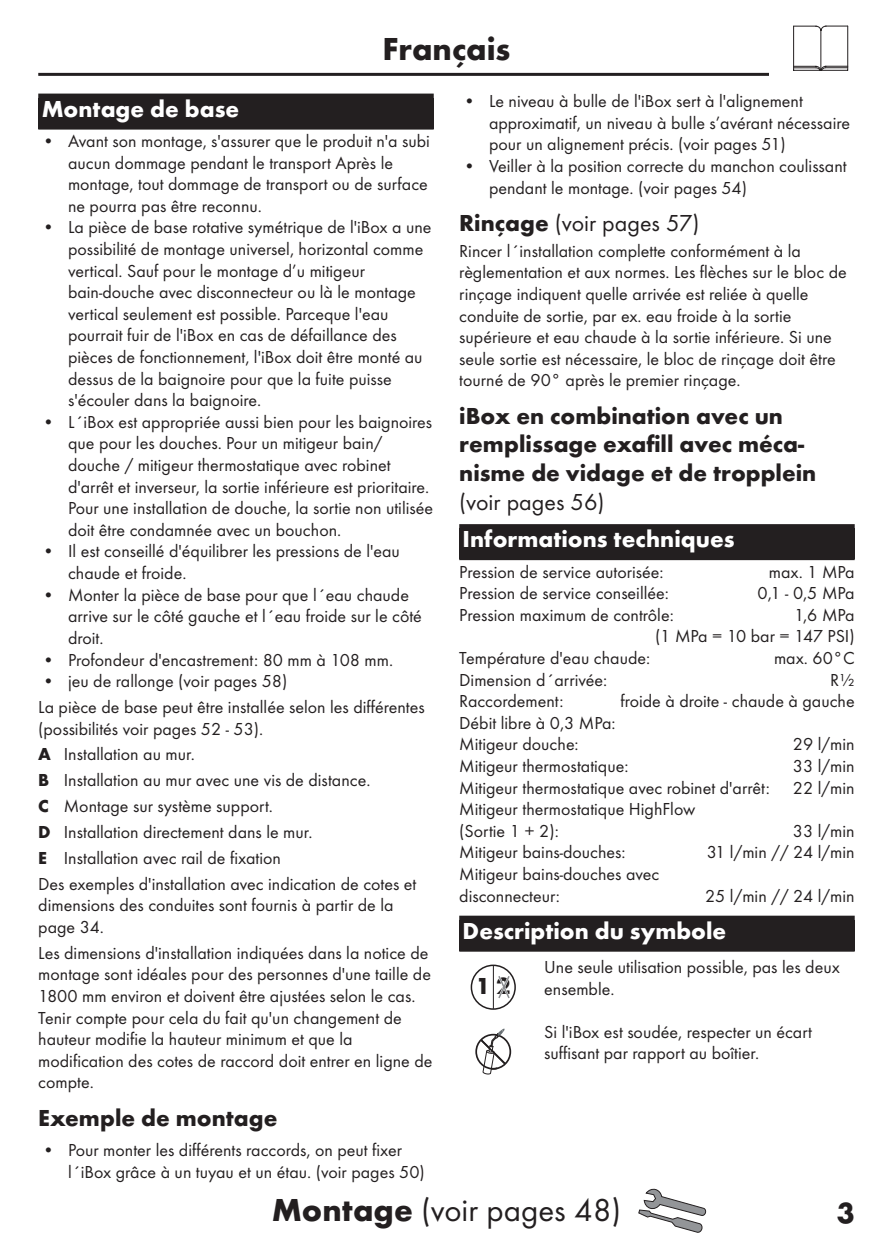
<style>
.page{position:relative;width:893px;height:1259px;background:#fff}
.page>*{position:absolute;margin:0;border:0;box-sizing:border-box;transform-origin:0 0}
.Montage_mit_Symbol_FR{font:33px "Futura TOT Boo";color:#231f20}
.Sprache_Rahmenwechsel_FR{font:700 33px "Futura TOT";color:#231f20}
.t1{font:700 30px "Futura TOT";color:#231f20}
.Ueberschrift_ohne_Balken_FR{font:700 24px/28.8px "Futura TOT";color:#231f20}
.Ueberschrift_FR{font:700 24px "Futura TOT";color:#fff}
.Ueberschrift_ohne_Balken_FR-2{font:24px "Futura TOT Boo";color:#231f20}
.Normaltext_FR{font:18px/21.6px "Futura TOT Boo";color:#231f20}
.Techn__Daten_FR{font:18px/21.6px "Futura TOT Boo";color:#231f20}
.Normaltext_Grafik_FR{font:18px/21.6px "Futura TOT Boo";color:#231f20}
.s1{font-family:"Futura TOT";font-weight:700}
.s2{font-family:"Futura TOT Boo";font-weight:400}
</style>
<div class="page">
<hr style="left:38px;top:73px;width:817px;height:3px;background:#231f20">
<div style="left:38px;top:94px;width:396px;height:36px;background:#231f20"></div>
<div style="left:459px;top:524px;width:396px;height:36px;background:#231f20"></div>
<div style="left:459px;top:915px;width:396px;height:36px;background:#231f20"></div>
<div style="left:471px;top:964px;width:45px;height:45px;border:2px solid #231f20;border-radius:50%"></div>
<hr style="left:493px;top:965px;width:1px;height:43px;background:#231f20">
<svg style="left:498px;top:973px;width:14px;height:28px"></svg>
<svg style="left:475px;top:1029px;width:36px;height:45px"></svg>
<svg style="left:638px;top:1188px;width:68px;height:44px"></svg>
<div style="left:770px;top:26px;width:102px;height:51px;background:#fff"></div>
<svg style="left:793px;top:26px;width:55px;height:45px"></svg>
<p class="Sprache_Rahmenwechsel_FR" style="left:382px;top:28px;width:130px">Français</p>
<p class="Ueberschrift_FR" style="left:42px;top:94px;width:199px">Montage de base</p>
<p class="Normaltext_FR" style="left:68px;top:130px;width:363px;text-indent:-26px">• Avant son montage, s'assurer que le produit n'a subi aucun dommage pendant le transport Après le montage, tout dommage de transport ou de surface ne pourra pas être reconnu.</p>
<p class="Normaltext_FR" style="left:68px;top:216px;width:365px;text-indent:-26px">• La pièce de base rotative symétrique de l'iBox a une possibilité de montage universel, horizontal comme vertical. Sauf pour le montage d’u mitigeur bain-douche avec disconnecteur ou là le montage vertical seulement est possible. Parceque l'eau pourrait fuir de l'iBox en cas de défaillance des pièces de fonctionnement, l'iBox doit être monté au dessus de la baignoire pour que la fuite puisse s'écouler dans la baignoire.</p>
<p class="Normaltext_FR" style="left:68px;top:411px;width:367px;text-indent:-26px">• L´iBox est appropriée aussi bien pour les baignoires que pour les douches. Pour un mitigeur bain/ douche / mitigeur thermostatique avec robinet d'arrêt et inverseur, la sortie inférieure est prioritaire.<br>Pour une installation de douche, la sortie non utilisée doit être condamnée avec un bouchon.</p>
<p class="Normaltext_FR" style="left:68px;top:540px;width:333px;text-indent:-26px">• Il est conseillé d'équilibrer les pressions de l'eau chaude et froide.</p>
<p class="Normaltext_FR" style="left:68px;top:584px;width:355px;text-indent:-26px">• Monter la pièce de base pour que l´eau chaude arrive sur le côté gauche et l´eau froide sur le côté droit.</p>
<p class="Normaltext_FR" style="left:43px;top:648px;width:352px">• Profondeur d'encastrement: 80 mm à 108 mm.</p>
<p class="Normaltext_FR" style="left:43px;top:670px;width:246px">• jeu de rallonge (voir pages 58)</p>
<p class="Normaltext_FR" style="left:38px;top:696px;width:388px">La pièce de base peut être installée selon les différentes (possibilités voir pages 52 - 53).</p>
<p class="Normaltext_FR" style="left:38px;top:743px;width:158px"><span class="s1">A</span> Installation au mur.</p>
<p class="Normaltext_FR" style="left:38px;top:769px;width:334px"><span class="s1">B</span> Installation au mur avec une vis de distance.</p>
<p class="Normaltext_FR" style="left:38px;top:795px;width:236px"><span class="s1">C</span> Montage sur système support.</p>
<p class="Normaltext_FR" style="left:38px;top:821px;width:276px"><span class="s1">D</span> Installation directement dans le mur.</p>
<p class="Normaltext_FR" style="left:38px;top:847px;width:244px"><span class="s1">E</span> Installation avec rail de fixation</p>
<p class="Normaltext_FR" style="left:38px;top:873px;width:380px">Des exemples d'installation avec indication de cotes et dimensions des conduites sont fournis à partir de la page 34.</p>
<p class="Normaltext_FR" style="left:38px;top:942px;width:396px">Les dimensions d'installation indiquées dans la notice de montage sont idéales pour des personnes d'une taille de 1800 mm environ et doivent être ajustées selon le cas.<br>Tenir compte pour cela du fait qu'un changement de hauteur modifie la hauteur minimum et que la modification des cotes de raccord doit entrer en ligne de compte.</p>
<p class="Ueberschrift_ohne_Balken_FR" style="left:38px;top:1103px;width:241px">Exemple de montage</p>
<p class="Normaltext_FR" style="left:68px;top:1139px;width:358px;text-indent:-26px">• Pour monter les différents raccords, on peut fixer l´iBox grâce à un tuyau et un étau. (voir pages 50)</p>
<p class="Normaltext_FR" style="left:489px;top:90px;width:363px;text-indent:-26px">• Le niveau à bulle de l'iBox sert à l'alignement approximatif, un niveau à bulle s’avérant nécessaire pour un alignement précis. (voir pages 51)</p>
<p class="Normaltext_FR" style="left:489px;top:155px;width:359px;text-indent:-26px">• Veiller à la position correcte du manchon coulissant pendant le montage. (voir pages 54)</p>
<p class="Ueberschrift_ohne_Balken_FR-2" style="left:459px;top:208px;width:242px"><span class="s1">Rinçage</span> (voir pages 57)</p>
<p class="Normaltext_FR" style="left:459px;top:240px;width:389px">Rincer l´installation complette conformément à la règlementation et aux normes. Les flèches sur le bloc de rinçage indiquent quelle arrivée est reliée à quelle conduite de sortie, par ex. eau froide à la sortie supérieure et eau chaude à la sortie inférieure. Si une seule sortie est nécessaire, le bloc de rinçage doit être tourné de 90° après le premier rinçage.</p>
<p class="Ueberschrift_ohne_Balken_FR" style="left:459px;top:401px;width:359px">iBox en combination avec un remplissage exafill avec méca&shy;nisme de vidage et de tropplein <span class="s2">(voir pages 56)</span></p>
<p class="Ueberschrift_FR" style="left:463px;top:524px;width:274px">Informations techniques</p>
<p class="Techn__Daten_FR" style="left:459px;top:560px;width:206px">Pression de service autorisée:</p>
<p class="Techn__Daten_FR" style="left:769px;top:560px;width:87px">max. 1 MPa</p>
<p class="Techn__Daten_FR" style="left:459px;top:582px;width:211px">Pression de service conseillée:</p>
<p class="Techn__Daten_FR" style="left:757px;top:582px;width:99px">0,1 - 0,5 MPa</p>
<p class="Techn__Daten_FR" style="left:459px;top:604px;width:216px">Pression maximum de contrôle:</p>
<p class="Techn__Daten_FR" style="left:655px;top:604px;width:201px;text-align:right">1,6 MPa<br>(1 MPa = 10 bar = 147 PSI)</p>
<p class="Techn__Daten_FR" style="left:459px;top:647px;width:192px">Température d'eau chaude:</p>
<p class="Techn__Daten_FR" style="left:774px;top:647px;width:82px">max. 60°C</p>
<p class="Techn__Daten_FR" style="left:459px;top:668px;width:150px">Dimension d´arrivée:</p>
<p class="Techn__Daten_FR" style="left:830px;top:668px;width:26px">R½</p>
<p class="Techn__Daten_FR" style="left:459px;top:690px;width:106px">Raccordement:</p>
<p class="Techn__Daten_FR" style="left:620px;top:690px;width:236px">froide à droite - chaude à gauche</p>
<p class="Techn__Daten_FR" style="left:459px;top:712px;width:158px">Débit libre à 0,3 MPa:<br>Mitigeur douche:</p>
<p class="Techn__Daten_FR" style="left:793px;top:733px;width:63px">29 l/min</p>
<p class="Techn__Daten_FR" style="left:459px;top:755px;width:171px">Mitigeur thermostatique:</p>
<p class="Techn__Daten_FR" style="left:793px;top:755px;width:63px">33 l/min</p>
<p class="Techn__Daten_FR" style="left:459px;top:776px;width:312px">Mitigeur thermostatique avec robinet d'arrêt:</p>
<p class="Techn__Daten_FR" style="left:793px;top:776px;width:63px">22 l/min</p>
<p class="Techn__Daten_FR" style="left:459px;top:798px;width:238px">Mitigeur thermostatique HighFlow (Sortie 1 + 2):</p>
<p class="Techn__Daten_FR" style="left:793px;top:820px;width:63px">33 l/min</p>
<p class="Techn__Daten_FR" style="left:459px;top:841px;width:168px">Mitigeur bains-douches:</p>
<p class="Techn__Daten_FR" style="left:707px;top:841px;width:149px">31 l/min // 24 l/min</p>
<p class="Techn__Daten_FR" style="left:459px;top:863px;width:202px">Mitigeur bains-douches avec disconnecteur:</p>
<p class="Techn__Daten_FR" style="left:705px;top:884px;width:151px">25 l/min // 24 l/min</p>
<p class="Ueberschrift_FR" style="left:463px;top:916px;width:265px">Description du symbole</p>
<p class="Normaltext_Grafik_FR" style="left:544px;top:956px;width:297px">Une seule utilisation possible, pas les deux ensemble.</p>
<p class="Normaltext_Grafik_FR" style="left:544px;top:1021px;width:269px">Si l'iBox est soudée, respecter un écart suffisant par rapport au boîtier.</p>
<p class="Ueberschrift_ohne_Balken_FR" style="left:476px;top:971px;width:36px">1 2</p>
<p class="Montage_mit_Symbol_FR" style="left:272px;top:1190px;width:351px"><span class="s1">Montage</span> (voir pages 48)</p>
<h2 class="t1" style="left:837px;top:1194px;width:19px">3</h2>
</div>
